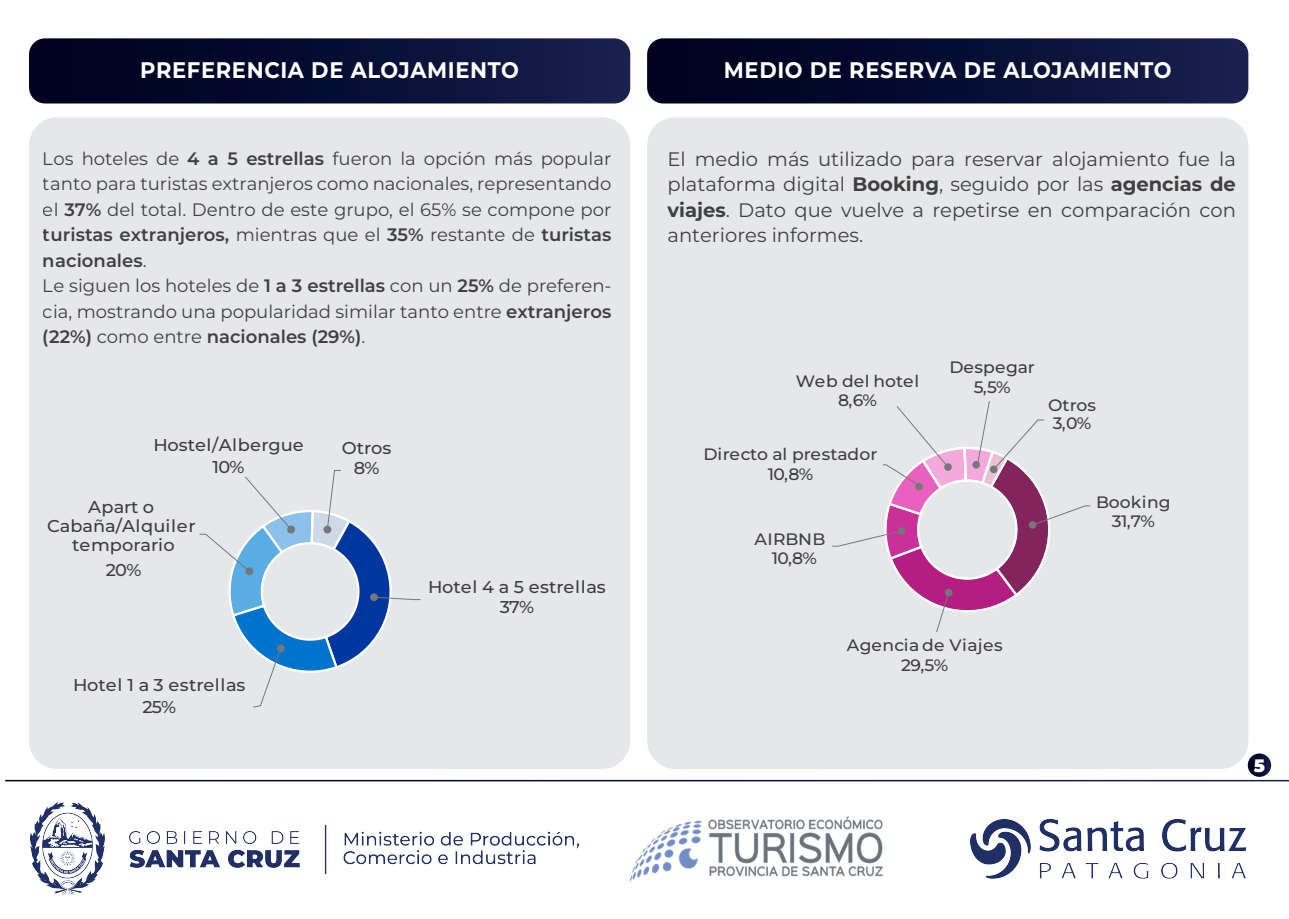
<style>
.page{position:relative;width:1289px;height:919px;background:#fff}
.page>*{position:absolute;margin:0;border:0;box-sizing:border-box;transform-origin:0 0}
.t1{font:700 22.5px "Montserrat";letter-spacing:.03em;color:#fff;scale:.94 1}
.t2{font:19.5px/25.5px "Montserrat";color:#3e3e3f;text-align:justify}
.t3{font:18px/25.5px "Montserrat";color:#3e3e3f}
.t4{font:900 18px "Montserrat";color:#fff}
.t5{font:500 17.1px/19.2px "Montserrat";letter-spacing:.005em;color:#3e3e3f;text-align:center;scale:1.04 1}
.t6{font:500 16.5px/18.8px "Montserrat";letter-spacing:.005em;color:#3e3e3f;text-align:center;scale:1.04 1}
.t7{font:500 16.5px/20.4px "Montserrat";letter-spacing:.025em;color:#3e3e3f;text-align:center;scale:1.04 1}
.s1{font-weight:600}
.s2{font-weight:700}
</style>
<div class="page">
<img style="left:630px;top:816px;width:253px;height:65px">
<img style="left:30px;top:802px;width:549px;height:92px">
<div style="left:29px;top:117px;width:601px;height:652px;background:#e6e7e9;border-radius:28px"></div>
<div style="left:647px;top:117px;width:601px;height:652px;background:#e6e7e9;border-radius:28px"></div>
<img style="left:970px;top:819px;width:276px;height:60px">
<svg style="left:29px;top:38px;width:601px;height:65px;background:#0a1035"></svg>
<svg style="left:647px;top:38px;width:601px;height:65px;background:#0a1135"></svg>
<svg style="left:1247px;top:753px;width:24px;height:23px"></svg>
<svg style="left:832px;top:401px;width:259px;height:231px"></svg>
<div style="left:989px;top:465px;width:8px;height:8px;background:#74787a;border-radius:50%"></div>
<div style="left:915px;top:483px;width:7px;height:7px;background:#74787a;border-radius:50%"></div>
<svg style="left:199px;top:470px;width:222px;height:238px"></svg>
<div style="left:323px;top:525px;width:8px;height:8px;background:#74787a;border-radius:50%"></div>
<p class="t1" style="left:140px;top:53px;width:404px">PREFERENCIA DE ALOJAMIENTO</p>
<p class="t1" style="left:723px;top:53px;width:478px">MEDIO DE RESERVA DE ALOJAMIENTO</p>
<p class="t3" style="left:43px;top:145px;width:570px">Los hoteles de <span class="s1">4 a 5 estrellas</span> fueron la opción más popular tanto para turistas extranjeros como nacionales, representando el <span class="s1">37%</span> del total. Dentro de este grupo, el 65% se compone por <span class="s1">turistas extranjeros,</span> mientras que el <span class="s1">35%</span> restante de <span class="s1">turistas nacionales</span>.<br>Le siguen los hoteles de <span class="s1">1 a 3 estrellas</span> con un <span class="s1">25%</span> de preferen&shy;cia, mostrando una popularidad similar tanto entre <span class="s1">extranjeros (22%)</span> como entre <span class="s1">nacionales (29%)</span>.</p>
<p class="t2" style="left:667px;top:145px;width:570px">El medio más utilizado para reservar alojamiento fue la plataforma digital <span class="s2">Booking</span>, seguido por las <span class="s2">agencias de viajes</span>. Dato que vuelve a repetirse en comparación con anteriores informes.</p>
<p class="t5" style="left:153px;top:433px;width:146px;line-height:21.8px">Hostel/Albergue<br>10%</p>
<p class="t5" style="left:342px;top:437px;width:49px;line-height:20.4px">Otros<br>8%</p>
<p class="t5" style="left:47px;top:496px;width:144px">Apart o<br>Cabaña/Alquiler temporario</p>
<p class="t5" style="left:106px;top:559px;width:36px">20%</p>
<p class="t5" style="left:73px;top:672px;width:167px;line-height:22.6px">Hotel 1 a 3 estrellas<br>25%</p>
<p class="t5" style="left:428px;top:576px;width:172px;line-height:19.6px">Hotel 4 a 5 estrellas<br>37%</p>
<p class="t6" style="left:796px;top:371px;width:120px">Web del hotel<br>8,6%</p>
<p class="t6" style="left:703px;top:443px;width:169px;line-height:20.4px">Directo al prestador<br>10,8%</p>
<p class="t6" style="left:754px;top:529px;width:70px;line-height:18.3px">AIRBNB<br>10,8%</p>
<p class="t6" style="left:949px;top:357px;width:84px;line-height:19.2px">Despegar<br>5,5%</p>
<p class="t6" style="left:1048px;top:395px;width:48px;line-height:17.9px;text-align:left">Otros<br>3,0%</p>
<p class="t6" style="left:1096px;top:492px;width:73px">Booking<br>31,7%</p>
<p class="t7" style="left:846px;top:634px;width:151px">Agenciade Viajes<br>29,5%</p>
<p class="t4" style="left:1253px;top:752px;width:13px">5</p>
</div>
